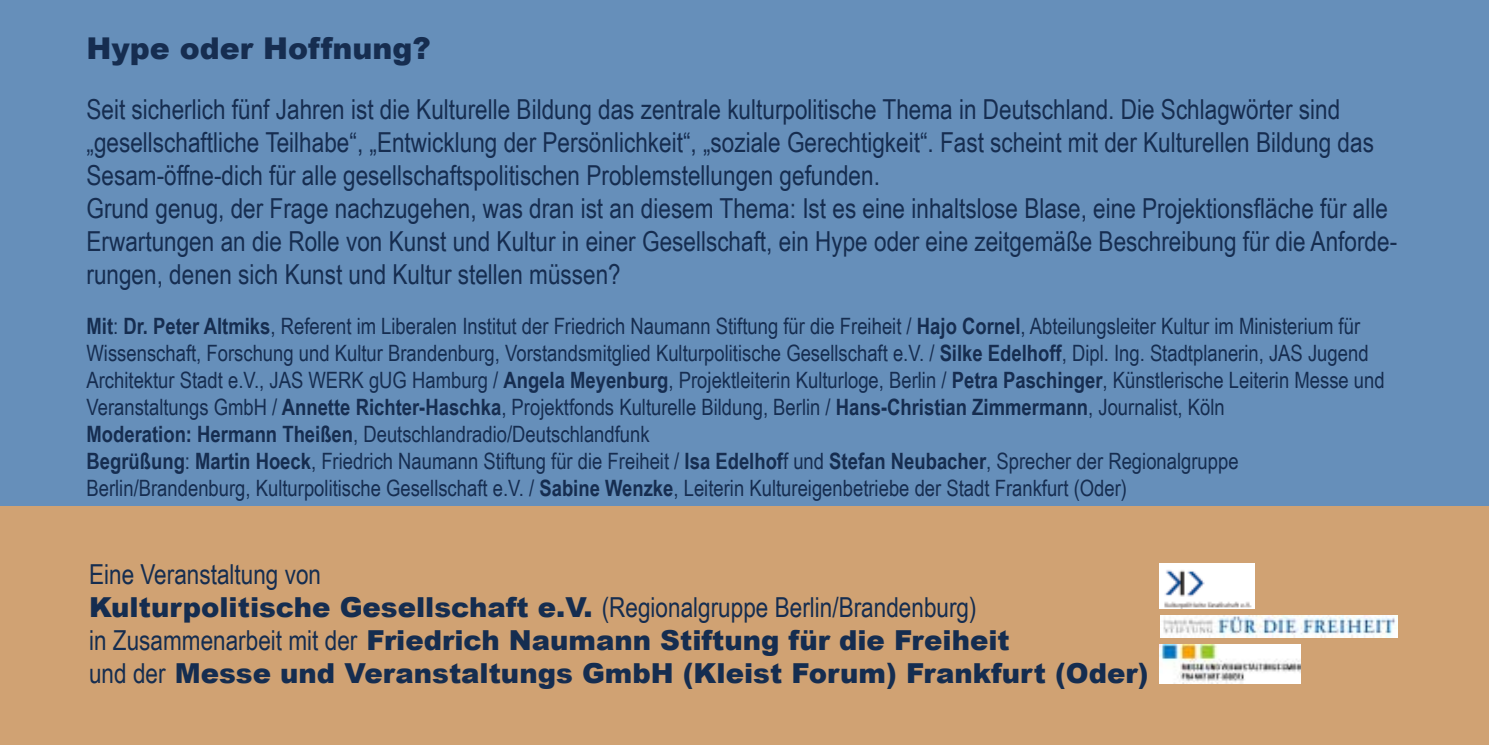
<style>
.page{position:relative;width:1489px;height:745px;background:#fff}
.page>*{position:absolute;margin:0;border:0;box-sizing:border-box;transform-origin:0 0}
.t1{font:900 30px "Arial";color:#162d50}
.t2{font:27.5px/33px "Arial Narrow";color:#162d50}
.t3{font:900 27.5px/33px "Arial";color:#152d50}
.t4{font:27.5px/33px "Arial Narrow";color:#152d50}
.t5{font:22.5px/27px "Arial Narrow";color:#162d50}
.s1{font-weight:700}
.s2{font-family:"Arial";font-weight:900}
.s3{font-family:"Arial Narrow";font-weight:400}
</style>
<div class="page">
<div style="left:0;top:0;width:1488px;height:505px;background:#668fba"></div>
<div style="left:0;top:505px;width:1488px;height:239px;background:#d0a273"></div>
<img style="left:1159px;top:563px;width:95px;height:45px">
<img style="left:1159px;top:644px;width:141px;height:38px">
<img style="left:1160px;top:615px;width:236px;height:21px">
<h1 class="t1" style="left:86px;top:31px;width:346px">Hype oder Hoffnung?</h1>
<p class="t2" style="left:86px;top:93px;width:1311px">Seit sicherlich fünf Jahren ist die Kulturelle Bildung das zentrale kulturpolitische Thema in Deutschland. Die Schlagwörter sind „gesellschaftliche Teilhabe“, „Entwicklung der Persönlichkeit“, „soziale Gerechtigkeit“. Fast scheint mit der Kulturellen Bildung das Sesam-öffne-dich für alle gesellschaftspolitischen Problemstellungen gefunden.<br>Grund genug, der Frage nachzugehen, was dran ist an diesem Thema: Ist es eine inhaltslose Blase, eine Projektionsfläche für alle Erwartungen an die Rolle von Kunst und Kultur in einer Gesellschaft, ein Hype oder eine zeitgemäße Beschreibung für die Anforde&shy;rungen, denen sich Kunst und Kultur stellen müssen?</p>
<p class="t5" style="left:86px;top:312px;width:1299px"><span class="s1">Mit</span>: <span class="s1">Dr. Peter Altmiks</span>, Referent im Liberalen Institut der Friedrich Naumann Stiftung für die Freiheit / <span class="s1">Hajo Cornel</span>, Abteilungsleiter Kultur im Ministerium für Wissenschaft, Forschung und Kultur Brandenburg, Vorstandsmitglied Kulturpolitische Gesellschaft e.V. / <span class="s1">Silke Edelhoff</span>, Dipl. Ing. Stadtplanerin, JAS Jugend Architektur Stadt e.V., JAS WERK gUG Hamburg / <span class="s1">Angela Meyenburg</span>, Projektleiterin Kulturloge, Berlin / <span class="s1">Petra Paschinger</span>, Künstlerische Leiterin Messe und Veranstaltungs GmbH / <span class="s1">Annette Richter-Haschka</span>, Projektfonds Kulturelle Bildung, Berlin / <span class="s1">Hans-Christian Zimmermann</span>, Journalist, Köln<br><span class="s1">Moderation: Hermann Theißen</span>, Deutschlandradio/Deutschlandfunk<br><span class="s1">Begrüßung</span>: <span class="s1">Martin Hoeck</span>, Friedrich Naumann Stiftung für die Freiheit / <span class="s1">Isa Edelhof</span>f und <span class="s1">Stefan Neubacher</span>, Sprecher der Regionalgruppe Berlin/Brandenburg, Kulturpolitische Gesellschaft e.V. / <span class="s1">Sabine Wenzke</span>, Leiterin Kultureigenbetriebe der Stadt Frankfurt (Oder)</p>
<p class="t4" style="left:89px;top:557px;width:889px">Eine Veranstaltung von<br><span class="s2">Kulturpolitische Gesellschaft e.V.</span> (Regionalgruppe Berlin/Brandenburg)</p>
<p class="t3" style="left:89px;top:623px;width:1060px"><span class="s3">in Zusammenarbeit mit der</span> Friedrich Naumann Stiftung für die Freiheit<br><span class="s3">und der</span> Messe und Veranstaltungs GmbH (Kleist Forum) Frankfurt (Oder)</p>
</div>
